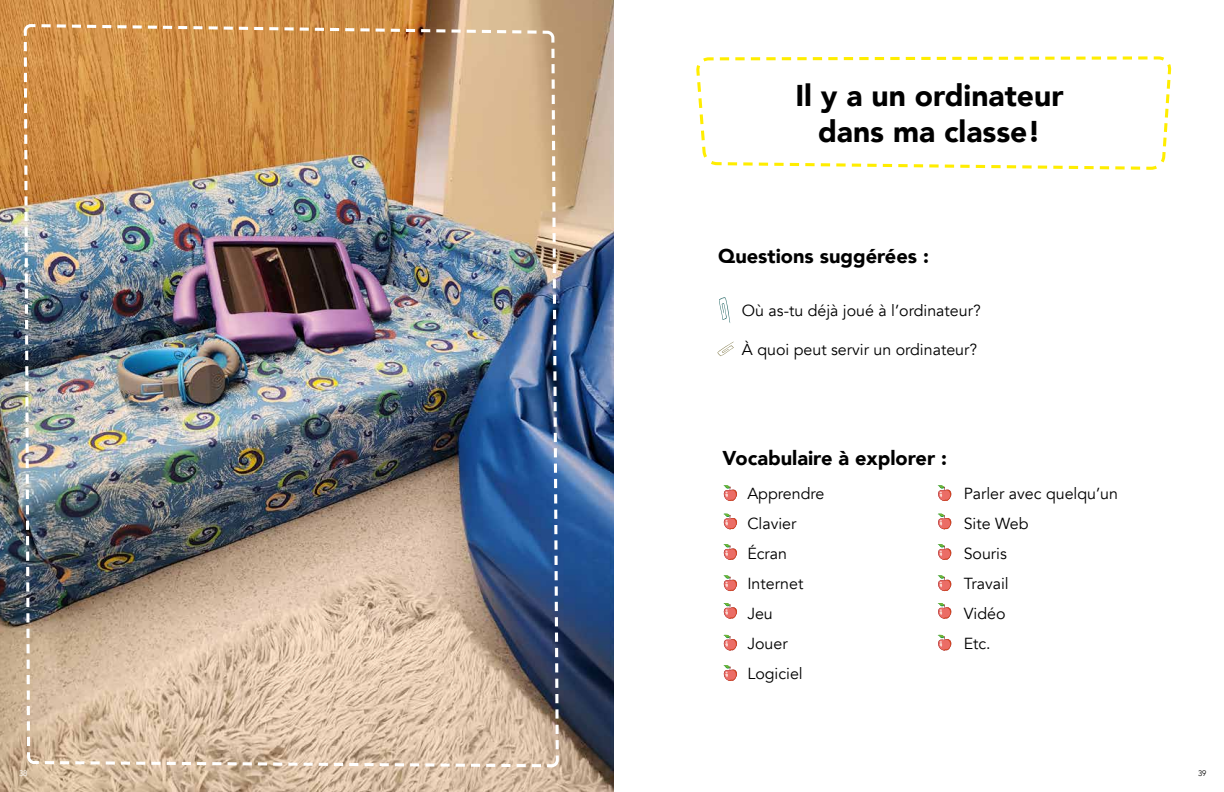
<style>
.page{position:relative;width:1224px;height:792px;background:#fff}
.page>*{position:absolute;margin:0;border:0;box-sizing:border-box;transform-origin:0 0}
.t1{font:900 30px/36px "Avenir";color:#000;text-align:center}
.t2{font:900 20px "Avenir";color:#000}
.t3{font:16px "Avenir";color:#000}
.t4{font:300 8px "Avenir";color:#fff}
.t5{font:300 8px "Avenir";color:#000}
</style>
<div class="page">
<img style="left:0;top:0;width:613px;height:792px">
<svg style="left:696px;top:56px;width:476px;height:114px"></svg>
<svg style="left:723px;top:485px;width:14px;height:16px"></svg>
<svg style="left:938px;top:485px;width:13px;height:16px"></svg>
<svg style="left:723px;top:513px;width:14px;height:17px"></svg>
<svg style="left:938px;top:513px;width:13px;height:17px"></svg>
<svg style="left:723px;top:544px;width:14px;height:16px"></svg>
<svg style="left:938px;top:544px;width:13px;height:16px"></svg>
<svg style="left:723px;top:575px;width:14px;height:16px"></svg>
<svg style="left:938px;top:575px;width:13px;height:17px"></svg>
<svg style="left:723px;top:603px;width:14px;height:16px"></svg>
<svg style="left:723px;top:635px;width:14px;height:16px"></svg>
<svg style="left:723px;top:665px;width:14px;height:16px"></svg>
<svg style="left:938px;top:603px;width:13px;height:16px"></svg>
<svg style="left:938px;top:635px;width:13px;height:16px"></svg>
<svg style="left:719px;top:297px;width:11px;height:26px"></svg>
<img style="left:22px;top:23px;width:538px;height:746px">
<svg style="left:717px;top:342px;width:17px;height:14px"></svg>
<p class="t1" style="left:795px;top:76px;width:270px">Il y a un ordinateur dans ma classe!</p>
<p class="t2" style="left:718px;top:238px;width:212px">Questions suggérées :</p>
<p class="t3" style="left:742px;top:301px;width:240px">Où as-tu déjà joué à l’ordinateur?</p>
<p class="t3" style="left:742px;top:340px;width:237px">À quoi peut servir un ordinateur?</p>
<p class="t2" style="left:723px;top:441px;width:226px">Vocabulaire à explorer :</p>
<p class="t3" style="left:747px;top:484px;width:79px">Apprendre</p>
<p class="t3" style="left:747px;top:514px;width:51px">Clavier</p>
<p class="t3" style="left:747px;top:544px;width:41px">Écran</p>
<p class="t3" style="left:747px;top:574px;width:58px">Internet</p>
<p class="t3" style="left:747px;top:604px;width:27px">Jeu</p>
<p class="t3" style="left:747px;top:634px;width:42px">Jouer</p>
<p class="t3" style="left:747px;top:664px;width:57px">Logiciel</p>
<p class="t3" style="left:964px;top:484px;width:156px">Parler avec quelqu’un</p>
<p class="t3" style="left:964px;top:514px;width:66px">Site Web</p>
<p class="t3" style="left:964px;top:544px;width:45px">Souris</p>
<p class="t3" style="left:964px;top:574px;width:47px">Travail</p>
<p class="t3" style="left:964px;top:604px;width:43px">Vidéo</p>
<p class="t3" style="left:964px;top:634px;width:28px">Etc.</p>
<p class="t4" style="left:19px;top:768px;width:10px">38</p>
<p class="t5" style="left:1198px;top:768px;width:10px">39</p>
</div>
